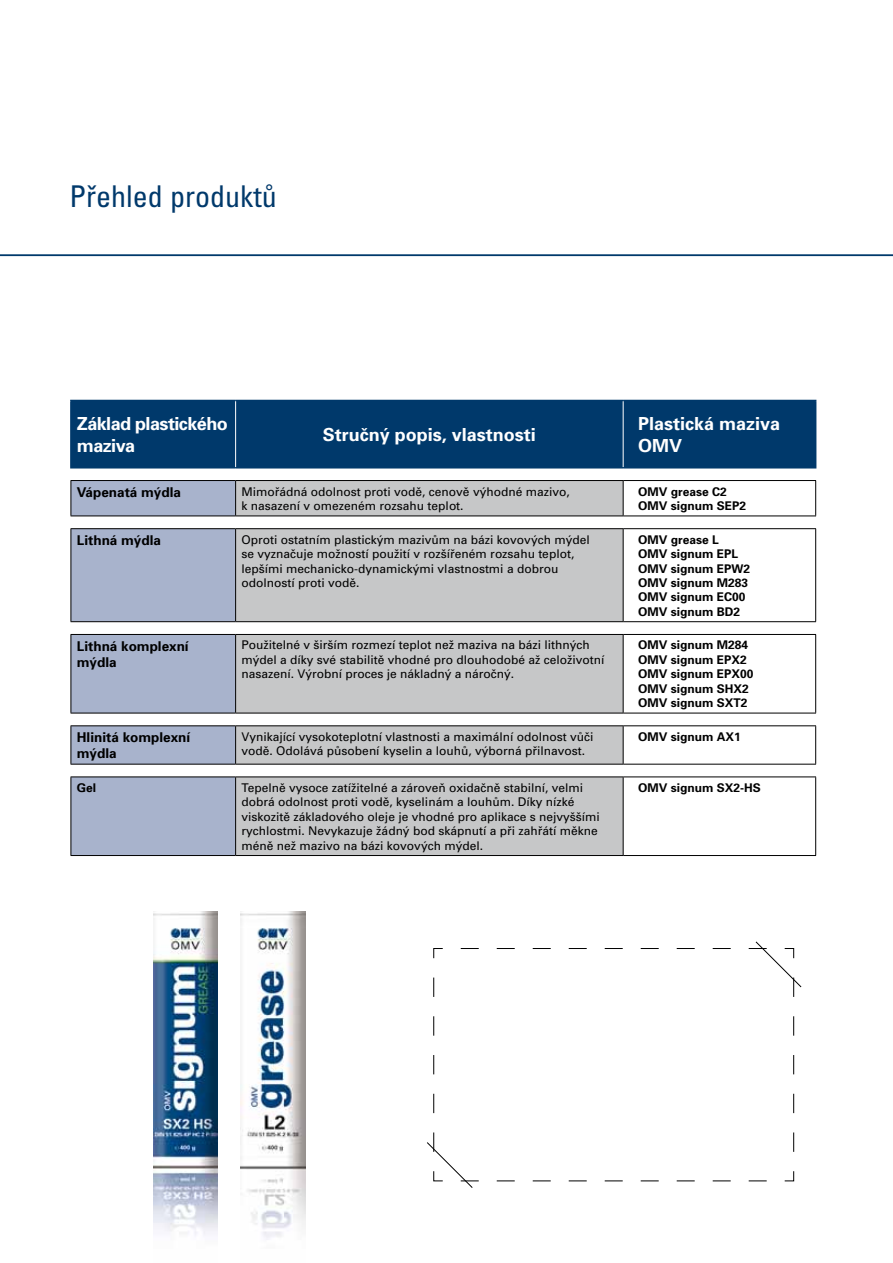
<style>
.page{position:relative;width:893px;height:1263px;background:#fff}
.page>*{position:absolute;margin:0;border:0;box-sizing:border-box;transform-origin:0 0}
.t1{font:condensed 30px "Univers CE";color:#00396b}
.t2{font:700 18px/21.6px "Univers CE";color:#fff}
.t3{font:700 18px/21.6px "Univers CE";letter-spacing:-.03em;color:#fff}
.t4{font:700 13.5px/16.2px "Univers CE";color:#000}
.t5{font:12px/14.4px "Univers CE";color:#000}
.t6{font:700 12px/14.4px "Univers CE";color:#000}
</style>
<div class="page">
<hr style="left:0;top:254px;width:893px;height:2px;background:#00396b">
<div style="left:72px;top:401px;width:743px;height:66px;background:#00396b"></div>
<svg style="left:71px;top:481px;width:165px;height:374px;fill:#a8b3cc"></svg>
<svg style="left:236px;top:481px;width:387px;height:374px;fill:#c6c7c8"></svg>
<hr style="left:71px;top:725px;width:165px;height:1px;background:#000">
<hr style="left:71px;top:726px;width:1px;height:38px;background:#000">
<hr style="left:71px;top:764px;width:165px;height:1px;background:#000">
<hr style="left:71px;top:776px;width:165px;height:1px;background:#000">
<hr style="left:71px;top:777px;width:1px;height:78px;background:#000">
<hr style="left:71px;top:855px;width:165px;height:1px;background:#000">
<hr style="left:70px;top:400px;width:166px;height:1px;background:#00396b">
<hr style="left:70px;top:401px;width:2px;height:66px;background:#00396b">
<hr style="left:236px;top:400px;width:387px;height:1px;background:#00396b">
<hr style="left:623px;top:400px;width:193px;height:1px;background:#00396b">
<hr style="left:815px;top:401px;width:1px;height:66px;background:#00396b">
<hr style="left:70px;top:467px;width:166px;height:1px;background:#00396b">
<hr style="left:236px;top:467px;width:387px;height:1px;background:#00396b">
<hr style="left:623px;top:467px;width:193px;height:1px;background:#00396b">
<hr style="left:235px;top:401px;width:1px;height:66px;background:#fff">
<hr style="left:623px;top:401px;width:1px;height:66px;background:#fff">
<hr style="left:71px;top:480px;width:165px;height:1px;background:#000">
<hr style="left:71px;top:481px;width:1px;height:34px;background:#000">
<hr style="left:71px;top:515px;width:165px;height:1px;background:#000">
<hr style="left:236px;top:515px;width:387px;height:1px;background:#000">
<hr style="left:71px;top:634px;width:165px;height:1px;background:#000">
<hr style="left:71px;top:635px;width:1px;height:78px;background:#000">
<hr style="left:236px;top:634px;width:387px;height:1px;background:#000">
<hr style="left:71px;top:713px;width:165px;height:1px;background:#000">
<hr style="left:71px;top:528px;width:165px;height:1px;background:#000">
<hr style="left:71px;top:529px;width:1px;height:92px;background:#000">
<hr style="left:236px;top:528px;width:387px;height:1px;background:#000">
<hr style="left:71px;top:621px;width:165px;height:1px;background:#000">
<hr style="left:236px;top:621px;width:387px;height:1px;background:#000">
<hr style="left:623px;top:515px;width:193px;height:1px;background:#000">
<hr style="left:623px;top:528px;width:193px;height:1px;background:#000">
<hr style="left:623px;top:621px;width:193px;height:1px;background:#000">
<hr style="left:623px;top:634px;width:193px;height:1px;background:#000">
<hr style="left:623px;top:713px;width:193px;height:1px;background:#000">
<hr style="left:623px;top:725px;width:193px;height:1px;background:#000">
<hr style="left:623px;top:764px;width:193px;height:1px;background:#000">
<hr style="left:236px;top:764px;width:387px;height:1px;background:#000">
<hr style="left:623px;top:776px;width:193px;height:1px;background:#000">
<hr style="left:236px;top:776px;width:387px;height:1px;background:#000">
<hr style="left:236px;top:480px;width:387px;height:1px;background:#000">
<hr style="left:235px;top:481px;width:1px;height:34px;background:#000">
<hr style="left:235px;top:529px;width:1px;height:92px;background:#000">
<hr style="left:235px;top:635px;width:1px;height:78px;background:#000">
<hr style="left:235px;top:726px;width:1px;height:38px;background:#000">
<hr style="left:235px;top:777px;width:1px;height:78px;background:#000">
<hr style="left:236px;top:855px;width:387px;height:1px;background:#000">
<hr style="left:236px;top:713px;width:387px;height:1px;background:#000">
<hr style="left:236px;top:725px;width:387px;height:1px;background:#000">
<hr style="left:623px;top:480px;width:193px;height:1px;background:#000">
<hr style="left:623px;top:481px;width:1px;height:34px;background:#000">
<hr style="left:815px;top:481px;width:1px;height:34px;background:#000">
<hr style="left:623px;top:529px;width:1px;height:92px;background:#000">
<hr style="left:815px;top:529px;width:1px;height:92px;background:#000">
<hr style="left:623px;top:635px;width:1px;height:78px;background:#000">
<hr style="left:815px;top:635px;width:1px;height:78px;background:#000">
<hr style="left:623px;top:726px;width:1px;height:38px;background:#000">
<hr style="left:815px;top:726px;width:1px;height:38px;background:#000">
<hr style="left:623px;top:777px;width:1px;height:78px;background:#000">
<hr style="left:815px;top:777px;width:1px;height:78px;background:#000">
<hr style="left:623px;top:855px;width:193px;height:1px;background:#000">
<img style="left:241px;top:912px;width:64px;height:328px">
<img style="left:153px;top:912px;width:64px;height:323px">
<svg style="left:427px;top:941px;width:375px;height:247px"></svg>
<h1 class="t1" style="left:69px;top:180px;width:209px">Přehled produktů</h1>
<h2 class="t3" style="left:77px;top:413px;width:152px">Základ plastického maziva</h2>
<h2 class="t2" style="left:323px;top:424px;width:215px">Stručný popis, vlastnosti</h2>
<h2 class="t2" style="left:638px;top:413px;width:144px">Plastická maziva<br>OMV</h2>
<p class="t4" style="left:77px;top:484px;width:106px">Vápenatá mýdla</p>
<p class="t5" style="left:242px;top:484px;width:330px">Mimořádná odolnost proti vodě, cenově výhodné mazivo, k nasazení v omezeném rozsahu teplot.</p>
<p class="t6" style="left:638px;top:484px;width:109px">OMV grease C2<br>OMV signum SEP2</p>
<p class="t4" style="left:77px;top:532px;width:86px">Lithná mýdla</p>
<p class="t5" style="left:242px;top:532px;width:350px">Oproti ostatním plastickým mazivům na bázi kovových mýdel se vyznačuje možností použití v rozšířeném rozsahu teplot, lepšími mechanicko-dynamickými vlastnostmi a dobrou odolností proti vodě.</p>
<p class="t6" style="left:638px;top:532px;width:113px">OMV grease L<br>OMV signum EPL<br>OMV signum EPW2<br>OMV signum M283<br>OMV signum EC00<br>OMV signum BD2</p>
<p class="t4" style="left:77px;top:638px;width:113px">Lithná komplexní mýdla</p>
<p class="t5" style="left:242px;top:638px;width:364px">Použitelné v širším rozmezí teplot než maziva na bázi lithných mýdel a díky své stabilitě vhodné pro dlouhodobé až celoživotní nasazení. Výrobní proces je nákladný a náročný.</p>
<p class="t6" style="left:638px;top:638px;width:117px">OMV signum M284<br>OMV signum EPX2<br>OMV signum EPX00<br>OMV signum SHX2<br>OMV signum SXT2</p>
<p class="t4" style="left:77px;top:729px;width:115px">Hlinitá komplexní mýdla</p>
<p class="t5" style="left:242px;top:730px;width:353px">Vynikající vysokoteplotní vlastnosti a maximální odolnost vůči vodě. Odolává působení kyselin a louhů, výborná přilnavost.</p>
<p class="t6" style="left:638px;top:730px;width:104px">OMV signum AX1</p>
<p class="t6" style="left:77px;top:781px;width:21px">Gel</p>
<p class="t5" style="left:242px;top:781px;width:360px">Tepelně vysoce zatížitelné a zároveň oxidačně stabilní, velmi dobrá odolnost proti vodě, kyselinám a louhům. Díky nízké viskozitě základového oleje je vhodné pro aplikace s nejvyššími rychlostmi. Nevykazuje žádný bod skápnutí a při zahřátí měkne méně než mazivo na bázi kovových mýdel.</p>
<p class="t6" style="left:638px;top:781px;width:124px">OMV signum SX2-HS</p>
</div>
